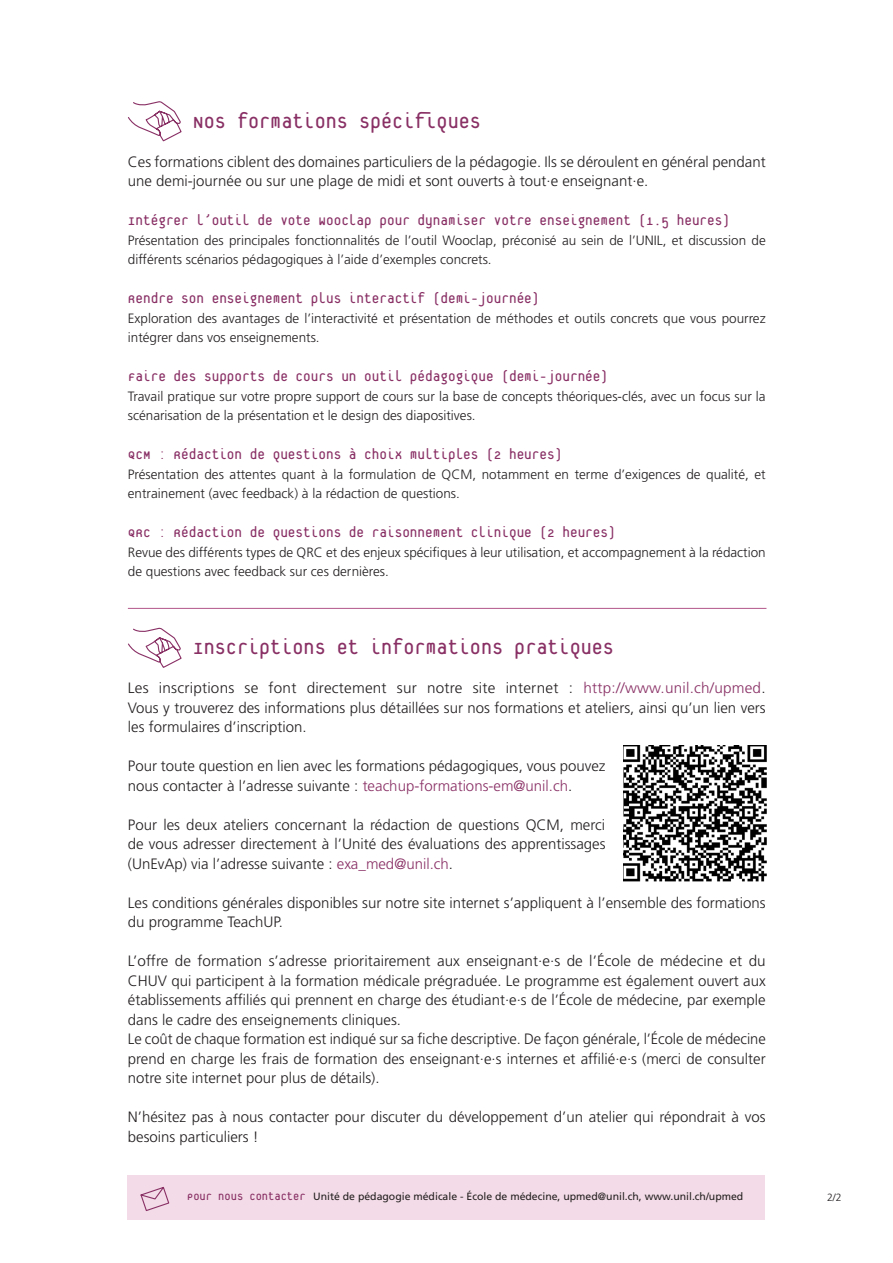
<style>
.page{position:relative;width:893px;height:1263px;background:#fff}
.page>*{position:absolute;margin:0;border:0;box-sizing:border-box;transform-origin:0 0}
.Titre_paragraphe{font:24px "Platelet OT";color:#893065}
.Texte_courant{font:16.5px "Platelet OT";color:#893065}
.Puces{font:300 15px/19.5px "Frutiger LT Std";color:#231f20;text-align:justify}
.Texte_courant-2{font:300 15px/19.5px "Frutiger LT Std";color:#231f20}
.Texte_courant-3{font:300 13.5px/19.5px "Frutiger LT Std";color:#231f20}
.t1{font:10.5px "Frutiger LT Std";color:#231f20}
.t2{font:300 10.5px "Frutiger LT Std";color:#231f20}
.s1{color:#893065}
.s2{font-family:"Platelet OT";font-size:13.5px;color:#893065}
</style>
<div class="page">
<div style="left:128px;top:1175px;width:637px;height:45px;background:#f3dce7"></div>
<svg style="left:140px;top:1186px;width:30px;height:25px"></svg>
<svg style="left:128px;top:101px;width:54px;height:41px"></svg>
<hr style="left:128px;top:608px;width:638px;height:1px;background:#b25589">
<svg style="left:128px;top:627px;width:54px;height:41px"></svg>
<img style="left:623px;top:745px;width:144px;height:137px">
<p class="Titre_paragraphe" style="left:193px;top:111px;width:290px">Nos formations spécifiques</p>
<p class="Texte_courant-2" style="left:128px;top:152px;width:639px">Ces formations ciblent des domaines particuliers de la pédagogie. Ils se déroulent en général pendant une demi-journée ou sur une plage de midi et sont ouverts à tout·e enseignant·e.</p>
<p class="Texte_courant" style="left:128px;top:214px;width:604px">Intégrer l’outil de vote Wooclap pour dynamiser votre enseignement (1.5 heures)</p>
<p class="Texte_courant-3" style="left:128px;top:230px;width:639px">Présentation des principales fonctionnalités de l’outil Wooclap, préconisé au sein de l’UNIL, et discussion de différents scénarios pédagogiques à l’aide d’exemples concrets.</p>
<p class="Texte_courant" style="left:128px;top:292px;width:413px">Rendre son enseignement plus interactif (demi-journée)</p>
<p class="Texte_courant-3" style="left:128px;top:308px;width:639px">Exploration des avantages de l’interactivité et présentation de méthodes et outils concrets que vous pourrez intégrer dans vos enseignements.</p>
<p class="Texte_courant" style="left:128px;top:370px;width:482px">Faire des supports de cours un outil pédagogique (demi-journée)</p>
<p class="Texte_courant-3" style="left:128px;top:386px;width:639px">Travail pratique sur votre propre support de cours sur la base de concepts théoriques-clés, avec un focus sur la scénarisation de la présentation et le design des diapositives.</p>
<p class="Texte_courant" style="left:128px;top:448px;width:436px">QCM : Rédaction de questions à choix multiples (2 heures)</p>
<p class="Texte_courant-3" style="left:128px;top:464px;width:639px">Présentation des attentes quant à la formulation de QCM, notamment en terme d’exigences de qualité, et entrainement (avec feedback) à la rédaction de questions.</p>
<p class="Texte_courant" style="left:128px;top:526px;width:489px">QRC : Rédaction de questions de raisonnement clinique (2 heures)</p>
<p class="Texte_courant-3" style="left:128px;top:542px;width:639px">Revue des différents types de QRC et des enjeux spécifiques à leur utilisation, et accompagnement à la rédaction de questions avec feedback sur ces dernières.</p>
<p class="Titre_paragraphe" style="left:193px;top:637px;width:423px">Inscriptions et informations pratiques</p>
<p class="Puces" style="left:128px;top:678px;width:639px">Les inscriptions se font directement sur notre site internet : <span class="s1">http://www.unil.ch/upmed</span>.<br>Vous y trouverez des informations plus détaillées sur nos formations et ateliers, ainsi qu’un lien vers les formulaires d’inscription.</p>
<p class="Puces" style="left:128px;top:756px;width:479px">Pour toute question en lien avec les formations pédagogiques, vous pouvez nous contacter à l’adresse suivante : <span class="s1">teachup-formations-em@unil.ch</span>.</p>
<p class="Puces" style="left:128px;top:815px;width:479px">Pour les deux ateliers concernant la rédaction de questions QCM, merci de vous adresser directement à l’Unité des évaluations des apprentissages (UnEvAp) via l’adresse suivante : <span class="s1">exa_med@unil.ch</span>.</p>
<p class="Puces" style="left:128px;top:893px;width:639px">Les conditions générales disponibles sur notre site internet s’appliquent à l’ensemble des formations du programme TeachUP.</p>
<p class="Puces" style="left:128px;top:951px;width:639px">L’offre de formation s’adresse prioritairement aux enseignant·e·s de l’École de médecine et du CHUV qui participent à la formation médicale prégraduée. Le programme est également ouvert aux établissements affiliés qui prennent en charge des étudiant·e·s de l’École de médecine, par exemple dans le cadre des enseignements cliniques.</p>
<p class="Puces" style="left:128px;top:1029px;width:639px">Le coût de chaque formation est indiqué sur sa fiche descriptive. De façon générale, l’École de médecine prend en charge les frais de formation des enseignant·e·s internes et affilié·e·s (merci de consulter notre site internet pour plus de détails).</p>
<p class="Puces" style="left:128px;top:1107px;width:639px">N’hésitez pas à nous contacter pour discuter du développement d’un atelier qui répondrait à vos besoins particuliers !</p>
<p class="t1" style="left:187px;top:1190px;width:558px"><span class="s2">Pour nous contacter</span> Unité de pédagogie médicale - École de médecine, upmed@unil.ch, www.unil.ch/upmed</p>
<p class="t2" style="left:827px;top:1191px;width:16px">2/2</p>
</div>
